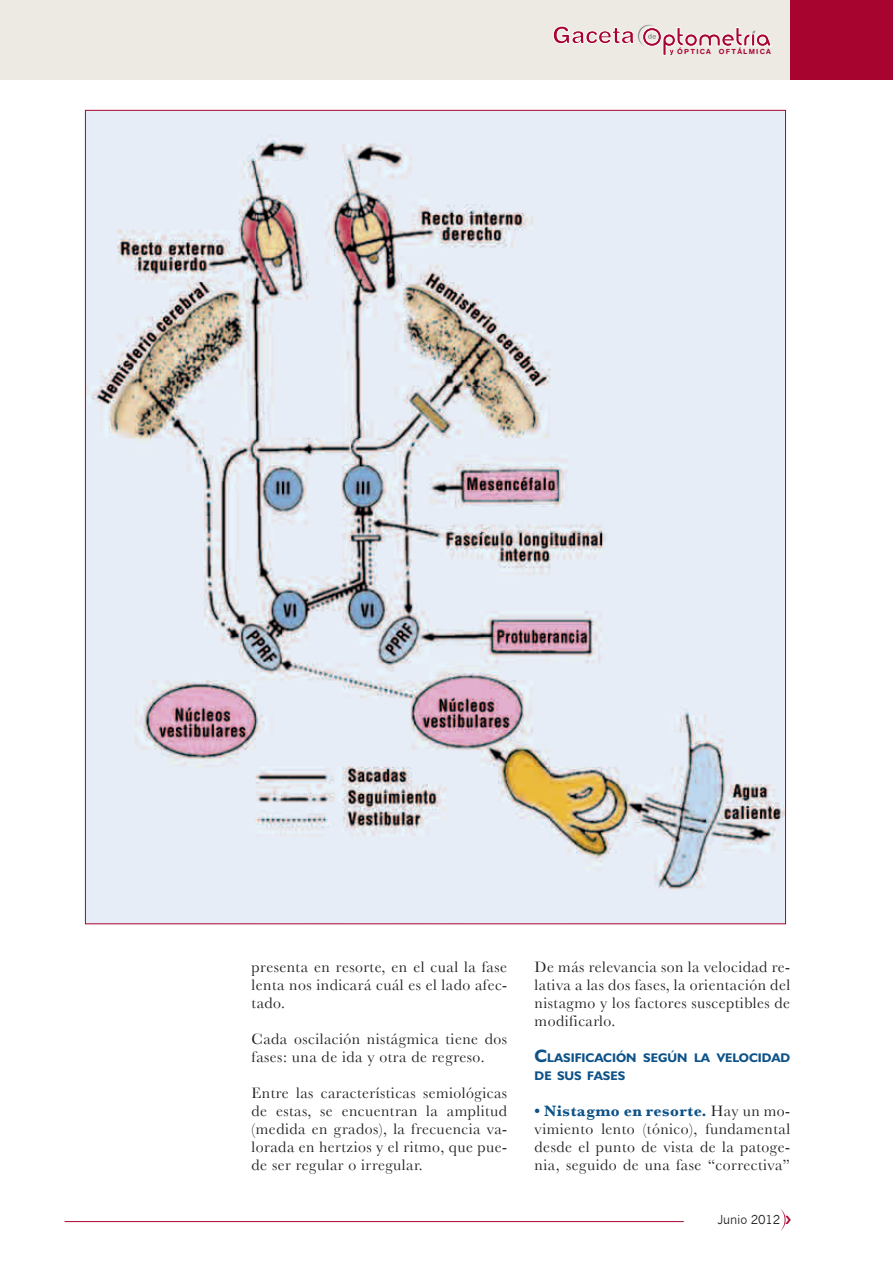
<style>
.page{position:relative;width:893px;height:1263px;background:#fff}
.page>*{position:absolute;margin:0;border:0;box-sizing:border-box;transform-origin:0 0}
.t1{font:15.75px/18px "Baskerville";letter-spacing:.03em;color:#231f20;text-align:justify}
.t2{font:700 12.6px/18px "Humanist 521 BT";color:#0d5288}
.t3{font:12px "News Gothic";letter-spacing:-.01em;color:#231f20}
.t4{font:700 7.05px "Helvetica Rounded";letter-spacing:.175em;color:#a70530}
.s1{font-size:18px}
.s2{font-weight:700;color:#0d5288}
</style>
<div class="page">
<hr style="left:65px;top:1221px;width:619px;height:1px;background:#a70530">
<hr style="left:0;top:80px;width:1px;height:277px;background:#b0a790">
<div style="left:0;top:0;width:893px;height:80px;background:#edeae4"></div>
<div style="left:790px;top:0;width:103px;height:80px;background:#a70530"></div>
<svg style="left:553px;top:25px;width:219px;height:31px"></svg>
<img style="left:87px;top:112px;width:697px;height:810px">
<svg style="left:780px;top:1209px;width:6px;height:22px"></svg>
<p class="t4" style="left:677px;top:47px;width:95px">ÓPTICA OFTÁLMICA</p>
<p class="t1" style="left:252px;top:958px;width:257px">presenta en resorte, en el cual la fase lenta nos indicará cuál es el lado afec&shy;tado.</p>
<p class="t1" style="left:252px;top:1030px;width:257px">Cada oscilación nistágmica tiene dos fases: una de ida y otra de regreso.</p>
<p class="t1" style="left:252px;top:1084px;width:257px">Entre las características semiológicas de estas, se encuentran la amplitud (medida en grados), la frecuencia va&shy;lorada en hertzios y el ritmo, que pue&shy;de ser regular o irregular.</p>
<p class="t1" style="left:535px;top:958px;width:257px">De más relevancia son la velocidad re&shy;lativa a las dos fases, la orientación del nistagmo y los factores susceptibles de modificarlo.</p>
<p class="t2" style="left:535px;top:1048px;width:257px"><span class="s1">C</span>LASIFICACIÓN SEGÚN LA VELOCIDAD<br>DE SUS FASES</p>
<p class="t1" style="left:535px;top:1102px;width:257px"><span class="s2">• Nistagmo en resorte.</span> Hay un mo&shy;vimiento lento (tónico), fundamental desde el punto de vista de la patoge&shy;nia, seguido de una fase “correctiva”</p>
<p class="t3" style="left:718px;top:1212px;width:64px">Junio 2012</p>
</div>
